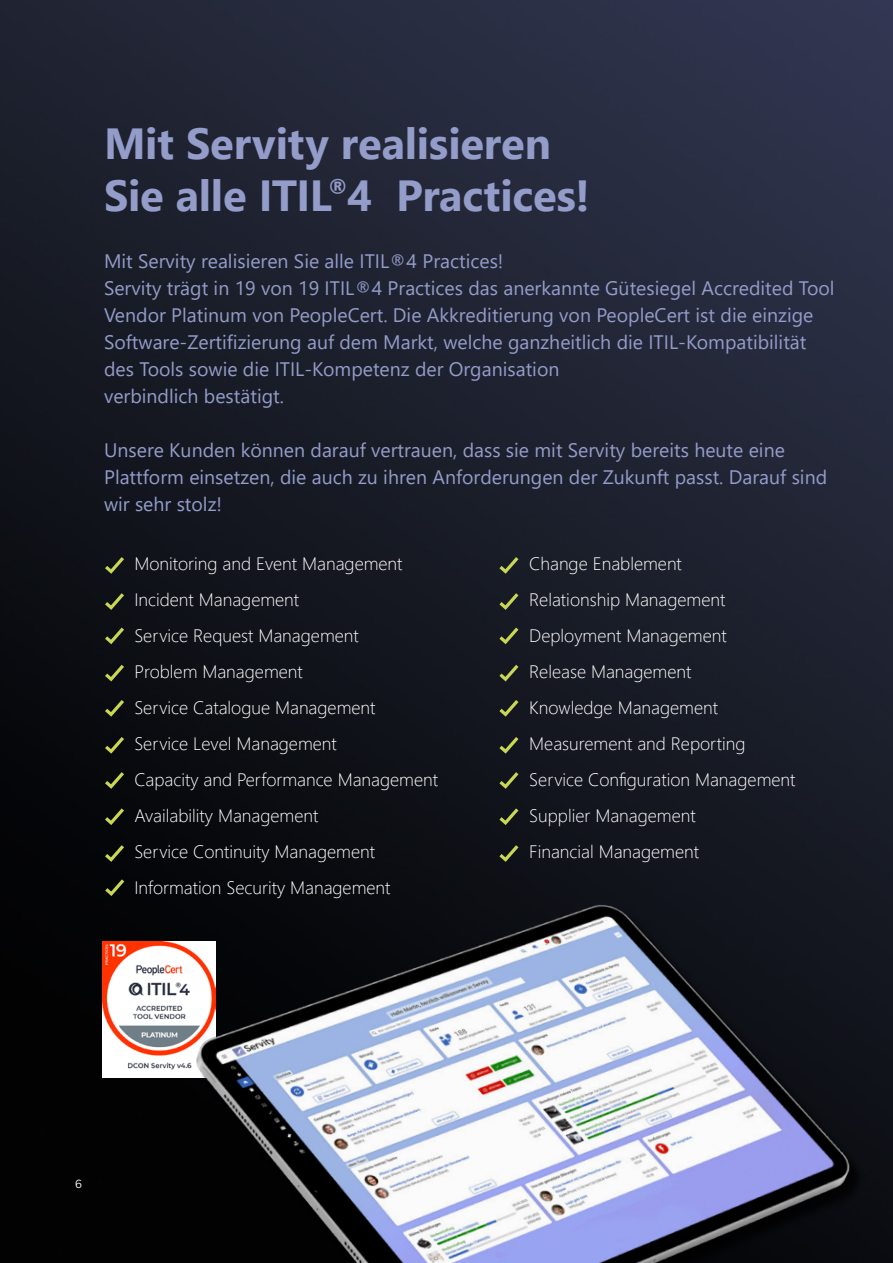
<style>
.page{position:relative;width:893px;height:1263px;background:#fff}
.page>*{position:absolute;margin:0;border:0;box-sizing:border-box;transform-origin:0 0}
.t1{font:700 43.5px/52.2px "Segoe UI";letter-spacing:-.005em;color:#949cc9}
.t2{font:19.5px/27px "Segoe UI";color:#949cc9}
.t3{font:300 18px/36px "Segoe UI";color:#fff}
.t4{font:12px "Gibson";color:#fff}
</style>
<div class="page">
<img style="left:0;top:0;width:893px;height:1263px">
<svg style="left:105px;top:557px;width:19px;height:17px"></svg>
<svg style="left:105px;top:700px;width:19px;height:17px"></svg>
<svg style="left:105px;top:627px;width:19px;height:17px"></svg>
<svg style="left:105px;top:772px;width:19px;height:17px"></svg>
<svg style="left:105px;top:593px;width:19px;height:17px"></svg>
<svg style="left:105px;top:737px;width:19px;height:17px"></svg>
<svg style="left:105px;top:845px;width:19px;height:17px"></svg>
<svg style="left:105px;top:665px;width:19px;height:16px"></svg>
<svg style="left:105px;top:808px;width:19px;height:17px"></svg>
<svg style="left:499px;top:557px;width:19px;height:17px"></svg>
<svg style="left:499px;top:700px;width:19px;height:17px"></svg>
<svg style="left:499px;top:627px;width:19px;height:17px"></svg>
<svg style="left:499px;top:772px;width:19px;height:17px"></svg>
<svg style="left:499px;top:593px;width:19px;height:17px"></svg>
<svg style="left:499px;top:737px;width:19px;height:17px"></svg>
<svg style="left:499px;top:845px;width:19px;height:17px"></svg>
<svg style="left:499px;top:665px;width:19px;height:16px"></svg>
<svg style="left:499px;top:808px;width:19px;height:17px"></svg>
<svg style="left:105px;top:879px;width:19px;height:17px"></svg>
<img style="left:102px;top:941px;width:65px;height:137px">
<img style="left:167px;top:867px;width:711px;height:396px">
<h1 class="t1" style="left:104px;top:114px;width:487px">Mit Servity realisieren<br>Sie alle ITIL<sup>®</sup>4 Practices!</h1>
<p class="t2" style="left:104px;top:246px;width:732px">Mit Servity realisieren Sie alle ITIL®4 Practices!<br>Servity trägt in 19 von 19 ITIL®4 Practices das anerkannte Gütesiegel Accredited Tool Vendor Platinum von PeopleCert. Die Akkreditierung von PeopleCert ist die einzige Software-Zertifizierung auf dem Markt, welche ganzheitlich die ITIL-Kompatibilität des Tools sowie die ITIL-Kompetenz der Organisation<br>verbindlich bestätigt.</p>
<p class="t2" style="left:104px;top:435px;width:725px">Unsere Kunden können darauf vertrauen, dass sie mit Servity bereits heute eine<br>Plattform einsetzen, die auch zu ihren Anforderungen der Zukunft passt. Darauf sind wir sehr stolz!</p>
<p class="t3" style="left:134px;top:544px;width:305px">Monitoring and Event Management<br>Incident Management<br>Service Request Management<br>Problem Management<br>Service Catalogue Management<br>Service Level Management<br>Capacity and Performance Management<br>Availability Management<br>Service Continuity Management<br>Information Security Management</p>
<p class="t3" style="left:529px;top:544px;width:268px">Change Enablement<br>Relationship Management<br>Deployment Management<br>Release Management<br>Knowledge Management<br>Measurement and Reporting<br>Service Configuration Management<br>Supplier Management<br>Financial Management</p>
<p class="t4" style="left:75px;top:1177px;width:8px">6</p>
</div>
